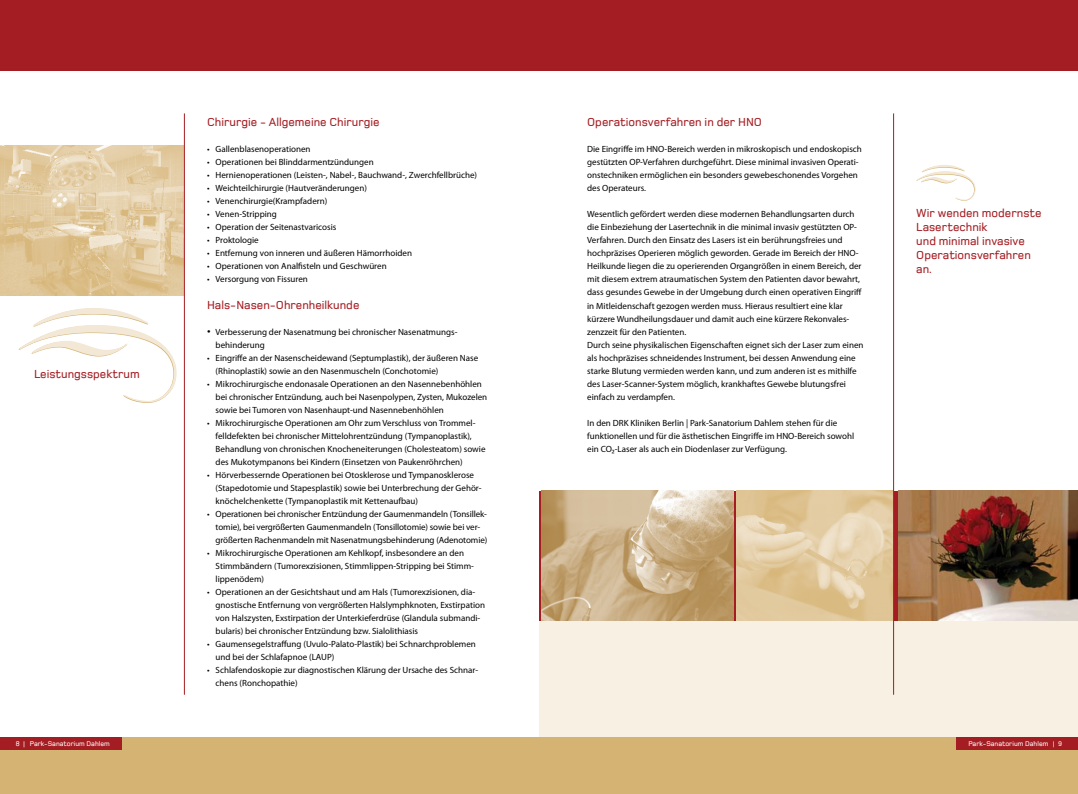
<style>
.page{position:relative;width:1078px;height:794px;background:#fff}
.page>*{position:absolute;margin:0;border:0;box-sizing:border-box;transform-origin:0 0}
.t1{font:500 12px/14px "Foundry Monoline";color:#a41d22}
.t2{font:9px/13px "Myriad Pro";color:#000}
.t3{font:500 7px "Foundry Monoline";color:#fff}
.s1{font-family:"Arial";font-size:10px}
</style>
<div class="page">
<div style="left:0;top:737px;width:539px;height:57px;background:#d5b373"></div>
<div style="left:0;top:0;width:539px;height:71px;background:#a41d22"></div>
<div style="left:0;top:737px;width:122px;height:13px;background:#a41d22"></div>
<div style="left:539px;top:613px;width:538px;height:146px;background:#f7f0e3"></div>
<img style="left:0;top:146px;width:184px;height:149px">
<img style="left:541px;top:490px;width:192px;height:130px">
<img style="left:736px;top:490px;width:156px;height:130px">
<img style="left:898px;top:490px;width:179px;height:130px">
<hr style="left:892px;top:113px;width:1px;height:581px;background:#a41d22">
<hr style="left:184px;top:113px;width:1px;height:581px;background:#a41d22">
<svg style="left:19px;top:308px;width:158px;height:95px"></svg>
<svg style="left:916px;top:165px;width:59px;height:36px"></svg>
<div style="left:539px;top:737px;width:538px;height:57px;background:#d5b373"></div>
<div style="left:539px;top:0;width:538px;height:71px;background:#a41d22"></div>
<div style="left:955px;top:737px;width:122px;height:13px;background:#a41d22"></div>
<h1 class="t1" style="left:34px;top:367px;width:107px">Leistungsspektrum</h1>
<p class="t3" style="left:23px;top:740px;width:88px">| Park-Sanatorium Dahlem</p>
<h1 class="t1" style="left:207px;top:115px;width:174px">Chirurgie - Allgemeine Chirurgie</h1>
<p class="t2" style="left:207px;top:143px;width:105px">• Gallenblasenoperationen</p>
<p class="t2" style="left:207px;top:156px;width:168px">• Operationen bei Blinddarmentzündungen</p>
<p class="t2" style="left:207px;top:169px;width:271px">• Hernienoperationen (Leisten-, Nabel-, Bauchwand-, Zwerchfellbrüche)</p>
<p class="t2" style="left:207px;top:182px;width:161px">• Weichteilchirurgie (Hautveränderungen)</p>
<p class="t2" style="left:207px;top:195px;width:122px">• Venenchirurgie(Krampfadern)</p>
<p class="t2" style="left:207px;top:208px;width:71px">• Venen-Stripping</p>
<p class="t2" style="left:207px;top:221px;width:131px">• Operation der Seitenastvaricosis</p>
<p class="t2" style="left:207px;top:234px;width:53px">• Proktologie</p>
<p class="t2" style="left:207px;top:247px;width:206px">• Entfernung von inneren und äußeren Hämorrhoiden</p>
<p class="t2" style="left:207px;top:260px;width:181px">• Operationen von Analfisteln und Geschwüren</p>
<p class="t2" style="left:207px;top:273px;width:102px">• Versorgung von Fissuren</p>
<h1 class="t1" style="left:207px;top:297px;width:154px">Hals-Nasen-Ohrenheilkunde</h1>
<p class="t2" style="left:215px;top:325px;width:243px;text-indent:-9px"><span class="s1">•</span> Verbesserung der Nasenatmung bei chronischer Nasenatmungs&shy;behinderung</p>
<p class="t2" style="left:215px;top:351px;width:264px;text-indent:-9px">• Eingriffe an der Nasenscheidewand (Septumplastik), der äußeren Nase (Rhinoplastik) sowie an den Nasenmuscheln (Conchotomie)</p>
<p class="t2" style="left:215px;top:377px;width:273px;text-indent:-9px">• Mikrochirurgische endonasale Operationen an den Nasennebenhöhlen bei chronischer Entzündung, auch bei Nasenpolypen, Zysten, Mukozelen sowie bei Tumoren von Nasenhaupt-und Nasennebenhöhlen</p>
<p class="t2" style="left:215px;top:416px;width:271px;text-indent:-9px">• Mikrochirurgische Operationen am Ohr zum Verschluss von Trommel&shy;felldefekten bei chronischer Mittelohrentzündung (Tympanoplastik), Behandlung von chronischen Knocheneiterungen (Cholesteatom) sowie des Mukotympanons bei Kindern (Einsetzen von Paukenröhrchen)</p>
<p class="t2" style="left:215px;top:468px;width:267px;text-indent:-9px">• Hörverbessernde Operationen bei Otosklerose und Tympanosklerose (Stapedotomie und Stapesplastik) sowie bei Unterbrechung der Gehör&shy;knöchelchenkette (Tympanoplastik mit Kettenaufbau)</p>
<p class="t2" style="left:215px;top:507px;width:273px;text-indent:-9px">• Operationen bei chronischer Entzündung der Gaumenmandeln (Tonsillek&shy;tomie), bei vergrößerten Gaumenmandeln (Tonsillotomie) sowie bei ver&shy;größerten Rachenmandeln mit Nasenatmungsbehinderung (Adenotomie)</p>
<p class="t2" style="left:215px;top:546px;width:260px;text-indent:-9px">• Mikrochirurgische Operationen am Kehlkopf, insbesondere an den<br>Stimmbändern (Tumorexzisionen, Stimmlippen-Stripping bei Stimm&shy;lippenödem)</p>
<p class="t2" style="left:215px;top:585px;width:271px;text-indent:-9px">• Operationen an der Gesichtshaut und am Hals (Tumorexzisionen, dia&shy;gnostische Entfernung von vergrößerten Halslymphknoten, Exstirpation von Halszysten, Exstirpation der Unterkieferdrüse (Glandula submandi&shy;bularis) bei chronischer Entzündung bzw. Sialolithiasis</p>
<p class="t2" style="left:215px;top:637px;width:262px;text-indent:-9px">• Gaumensegelstraffung (Uvulo-Palato-Plastik) bei Schnarchproblemen und bei der Schlafapnoe (LAUP)</p>
<p class="t2" style="left:215px;top:663px;width:264px;text-indent:-9px">• Schlafendoskopie zur diagnostischen Klärung der Ursache des Schnar&shy;chens (Ronchopathie)</p>
<h1 class="t1" style="left:587px;top:115px;width:176px">Operationsverfahren in der HNO</h1>
<p class="t2" style="left:587px;top:143px;width:276px">Die Eingriffe im HNO-Bereich werden in mikroskopisch und endoskopisch gestützten OP-Verfahren durchgeführt. Diese minimal invasiven Operati&shy;onstechniken ermöglichen ein besonders gewebeschonendes Vorgehen des Operateurs.</p>
<p class="t2" style="left:587px;top:208px;width:278px">Wesentlich gefördert werden diese modernen Behandlungsarten durch die Einbeziehung der Lasertechnik in die minimal invasiv gestützten OP-Verfahren. Durch den Einsatz des Lasers ist ein berührungsfreies und hochpräzises Operieren möglich geworden. Gerade im Bereich der HNO-Heilkunde liegen die zu operierenden Organgrößen in einem Bereich, der mit diesem extrem atraumatischen System den Patienten davor bewahrt, dass gesundes Gewebe in der Umgebung durch einen operativen Eingriff in Mitleidenschaft gezogen werden muss. Hieraus resultiert eine klar kürzere Wundheilungsdauer und damit auch eine kürzere Rekonvales&shy;zenzzeit für den Patienten.<br>Durch seine physikalischen Eigenschaften eignet sich der Laser zum einen als hochpräzises schneidendes Instrument, bei dessen Anwendung eine starke Blutung vermieden werden kann, und zum anderen ist es mithilfe des Laser-Scanner-System möglich, krankhaftes Gewebe blutungsfrei einfach zu verdampfen.</p>
<p class="t2" style="left:587px;top:416px;width:268px">In den DRK Kliniken Berlin | Park-Sanatorium Dahlem stehen für die funktionellen und für die ästhetischen Eingriffe im HNO-Bereich sowohl ein CO₂-Laser als auch ein Diodenlaser zur Verfügung.</p>
<h1 class="t1" style="left:916px;top:206px;width:127px">Wir wenden modernste<br>Lasertechnik<br>und minimal invasive<br>Operationsverfahren an.</h1>
<p class="t3" style="left:968px;top:740px;width:88px">Park-Sanatorium Dahlem |</p>
</div>
